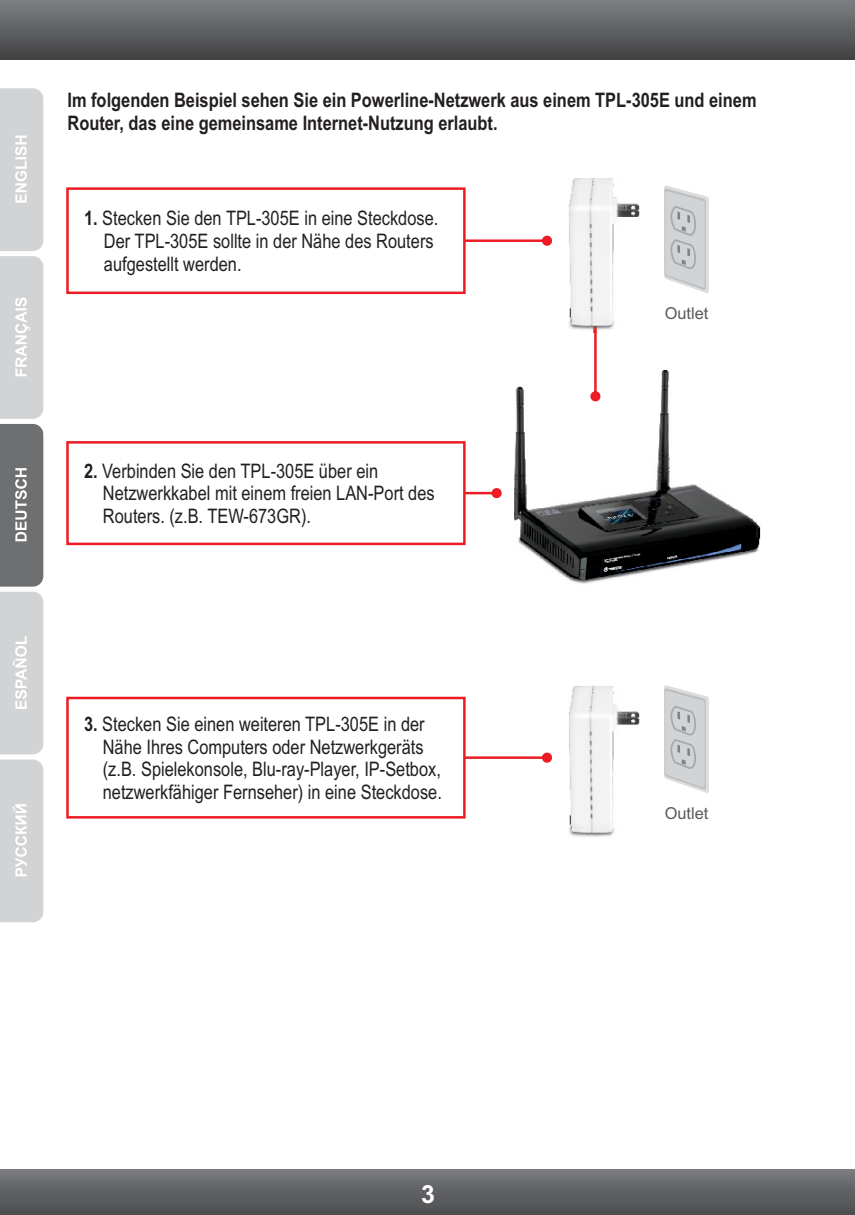
<style>
.page{position:relative;width:855px;height:1215px;background:#fff}
.page>*{position:absolute;margin:0;border:0;box-sizing:border-box;transform-origin:0 0}
.t1{font:700 25px "Arial";color:#fff}
.t2{font:20px/22.8px "Arial Narrow";color:#231f20}
.t3{font:700 20px/22.8px "Arial Narrow";color:#231f20}
.t4{font:16.5px "Arial";color:#58595b}
.s1{font-weight:700}
</style>
<div class="page">
<svg style="left:0;top:88px;width:43px;height:666px;background:#bebfc1"></svg>
<svg style="left:0;top:760px;width:43px;height:162px;background:#d3d5d6"></svg>
<div style="left:0;top:0;width:855px;height:59px;background:linear-gradient(to bottom,#7d7f82,#434244)"></div>
<div style="left:0;top:1170px;width:855px;height:45px;background:linear-gradient(to bottom,#77797c,#4b4c4e)"></div>
<svg style="left:467px;top:488px;width:35px;height:10px"></svg>
<img style="left:515px;top:370px;width:245px;height:214px">
<svg style="left:467px;top:753px;width:85px;height:10px"></svg>
<svg style="left:467px;top:236px;width:85px;height:10px"></svg>
<svg style="left:590px;top:332px;width:10px;height:69px"></svg>
<svg style="left:664px;top:185px;width:45px;height:108px;background:#d2d3d4"></svg>
<svg style="left:664px;top:685px;width:45px;height:108px;background:#d2d3d4"></svg>
<img style="left:569px;top:179px;width:71px;height:153px">
<img style="left:569px;top:686px;width:71px;height:151px">
<svg style="left:66px;top:187px;width:401px;height:108px"></svg>
<svg style="left:66px;top:441px;width:401px;height:105px"></svg>
<svg style="left:66px;top:696px;width:401px;height:123px"></svg>
<p class="t3" style="left:68px;top:90px;width:691px">Im folgenden Beispiel sehen Sie ein Powerline-Netzwerk aus einem TPL-305E und einem<br>Router, das eine gemeinsame Internet-Nutzung erlaubt.</p>
<p class="t2" style="left:104px;top:209px;width:336px;text-indent:-20px"><span class="s1">1.</span> Stecken Sie den TPL-305E in eine Steckdose.<br>Der TPL-305E sollte in der Nähe des Routers aufgestellt werden.</p>
<p class="t2" style="left:103px;top:461px;width:333px;text-indent:-19px"><span class="s1">2.</span> Verbinden Sie den TPL-305E über ein<br>Netzwerkkabel mit einem freien LAN-Port des<br>Routers. (z.B. TEW-673GR).</p>
<p class="t2" style="left:103px;top:714px;width:341px;text-indent:-19px"><span class="s1">3.</span> Stecken Sie einen weiteren TPL-305E in der Nähe Ihres Computers oder Netzwerkgeräts (z.B. Spielekonsole, Blu-ray-Player, IP-Setbox, netzwerkfähiger Fernseher) in eine Steckdose.</p>
<p class="t1" style="left:421px;top:1185px;width:15px">3</p>
<p class="t4" style="left:665px;top:307px;width:45px">Outlet</p>
<p class="t4" style="left:665px;top:807px;width:45px">Outlet</p>
</div>
